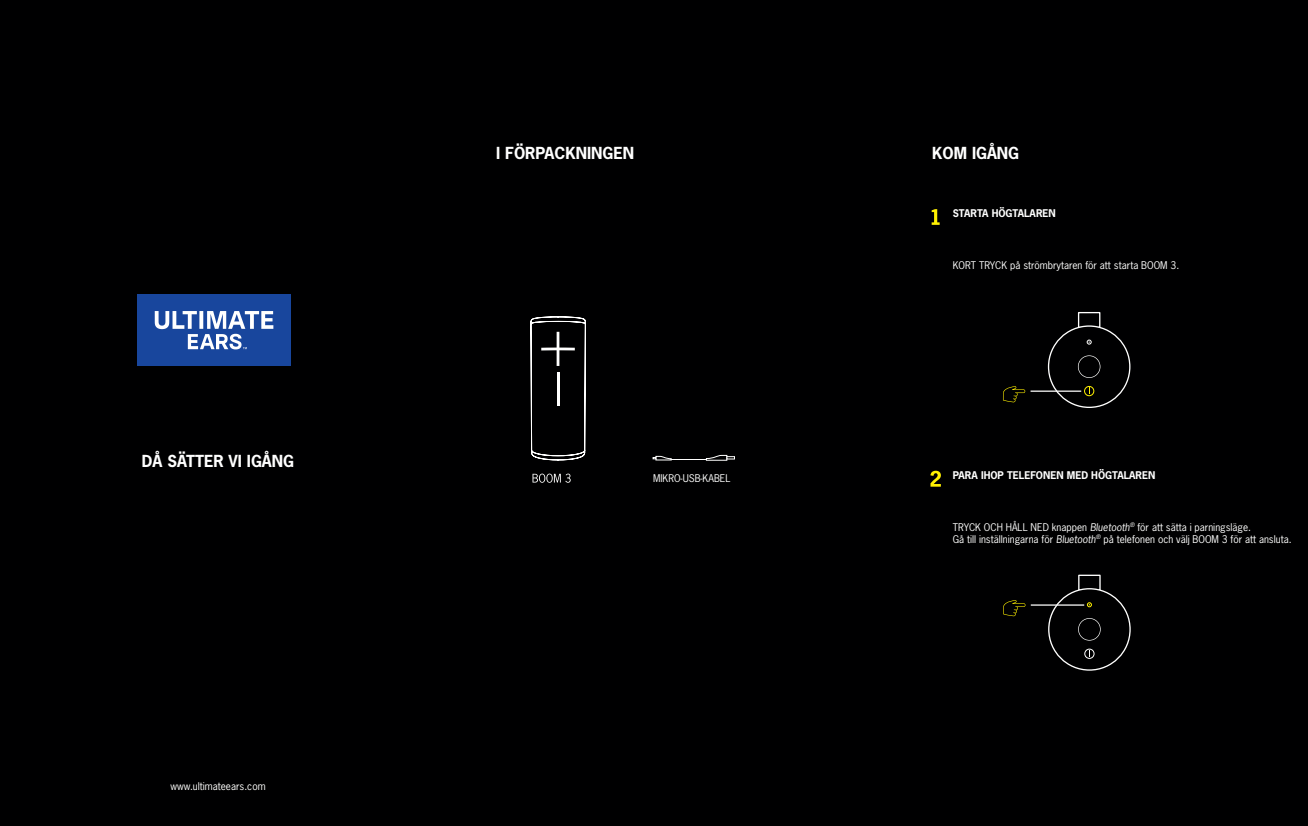
<style>
.page{position:relative;width:1308px;height:826px;background:#fff}
.page>*{position:absolute;margin:0;border:0;box-sizing:border-box;transform-origin:0 0}
.t1{font:700 15.62px "News Gothic Std";color:#fff}
.t2{font:10px "News Gothic Std";color:#fff}
.t3{font:700 10px "News Gothic Std";color:#fff}
.t4{font:italic 5.88px "News Gothic Std";color:#fff}
.s1{font-style:italic}
</style>
<div class="page">
<div style="left:0;top:0;width:1307px;height:826px;background:#000001"></div>
<div style="left:138px;top:294px;width:153px;height:71px;background:#18469d"></div>
<svg style="left:155px;top:311px;width:118px;height:38px"></svg>
<svg style="left:705px;top:455px;width:30px;height:6px"></svg>
<hr style="left:670px;top:459px;width:36px;height:1px;background:#fff">
<svg style="left:652px;top:456px;width:20px;height:4px"></svg>
<svg style="left:931px;top:209px;width:8px;height:16px"></svg>
<svg style="left:930px;top:470px;width:11px;height:16px"></svg>
<svg style="left:1003px;top:386px;width:22px;height:16px"></svg>
<div style="left:1078px;top:312px;width:22px;height:16px;border:1px solid #fff"></div>
<div style="left:1048px;top:326px;width:81px;height:81px;background:#000001;border-radius:50%"></div>
<div style="left:1047px;top:325px;width:83px;height:83px;border:1px solid #fff;border-radius:50%"></div>
<div style="left:1084px;top:386px;width:10px;height:10px;border:1px solid #fff101;border-radius:50%"></div>
<svg style="left:1087px;top:340px;width:4px;height:4px"></svg>
<svg style="left:1078px;top:355px;width:22px;height:23px"></svg>
<hr style="left:1030px;top:390px;width:51px;height:2px;background:#fff">
<div style="left:1078px;top:574px;width:22px;height:17px;border:1px solid #fff"></div>
<div style="left:1048px;top:588px;width:82px;height:82px;background:#000001;border-radius:50%"></div>
<div style="left:1048px;top:588px;width:82px;height:82px;border:1px solid #fff;border-radius:50%"></div>
<div style="left:1084px;top:649px;width:10px;height:9px;border:1px solid #fff;border-radius:50%"></div>
<svg style="left:1087px;top:602px;width:4px;height:5px"></svg>
<svg style="left:1078px;top:618px;width:22px;height:22px"></svg>
<svg style="left:1003px;top:600px;width:22px;height:16px"></svg>
<hr style="left:1030px;top:604px;width:54px;height:1px;background:#fff">
<svg style="left:532px;top:473px;width:38px;height:10px"></svg>
<svg style="left:530px;top:316px;width:56px;height:144px"></svg>
<hr style="left:556px;top:372px;width:3px;height:34px;background:#fff">
<p class="t1" style="left:142px;top:451px;width:154px">DÅ SÄTTER VI IGÅNG</p>
<p class="t2" style="left:170px;top:779px;width:97px">www.ultimateears.com</p>
<p class="t1" style="left:496px;top:143px;width:139px">I FÖRPACKNINGEN</p>
<p class="t2" style="left:653px;top:472px;width:79px">MIKRO-USB-KABEL</p>
<p class="t1" style="left:932px;top:143px;width:88px">KOM IGÅNG</p>
<p class="t3" style="left:952px;top:206px;width:105px">STARTA HÖGTALAREN</p>
<p class="t2" style="left:952px;top:259px;width:228px">KORT TRYCK på strömbrytaren för att starta BOOM 3.</p>
<p class="t3" style="left:952px;top:468px;width:204px">PARA IHOP TELEFONEN MED HÖGTALAREN</p>
<p class="t2" style="left:952px;top:520px;width:178px">TRYCK OCH HÅLL NED knappen <span class="s1">Bluetooth</span></p>
<p class="t2" style="left:1103px;top:532px;width:190px">på telefonen och välj BOOM 3 för att ansluta.</p>
<p class="t4" style="left:1129px;top:521px;width:6px">®</p>
<p class="t2" style="left:1137px;top:520px;width:115px">för att sätta i parningsläge.</p>
<p class="t4" style="left:1095px;top:533px;width:6px">®</p>
<p class="t2" style="left:952px;top:532px;width:144px">Gå till inställningarna för <span class="s1">Bluetooth</span></p>
</div>
